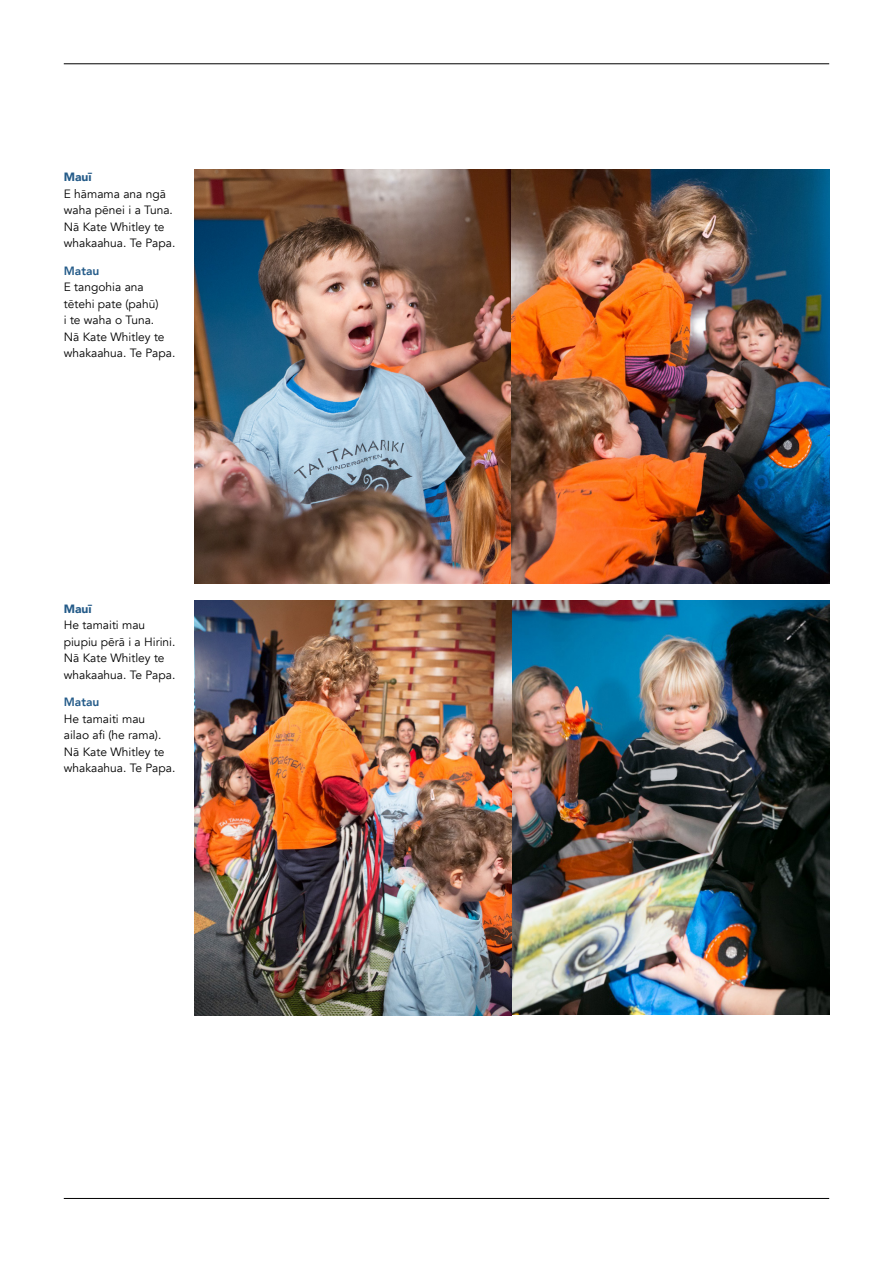
<style>
.page{position:relative;width:893px;height:1263px;background:#fff}
.page>*{position:absolute;margin:0;border:0;box-sizing:border-box;transform-origin:0 0}
.t1{font:12px/16.5px "Avenir";color:#000}
.t2{font:800 12px "Avenir";color:#245b89}
.t3{font:900 12px "Avenir";color:#245b89}
</style>
<div class="page">
<hr style="left:64px;top:63px;width:765px;height:1px;background:#000">
<hr style="left:64px;top:1198px;width:765px;height:1px;background:#000">
<img style="left:194px;top:601px;width:635px;height:414px">
<img style="left:194px;top:169px;width:635px;height:415px">
<p class="t3" style="left:64px;top:167px;width:29px">Mauī</p>
<p class="t1" style="left:64px;top:186px;width:113px">E hāmama ana ngā waha pēnei i a Tuna.<br>Nā Kate Whitley te whakaahua. Te Papa.</p>
<p class="t2" style="left:64px;top:261px;width:37px">Matau</p>
<p class="t1" style="left:64px;top:279px;width:113px">E tangohia ana tētehi pate (pahū)<br>i te waha o Tuna.<br>Nā Kate Whitley te whakaahua. Te Papa.</p>
<p class="t3" style="left:64px;top:598px;width:29px">Mauī</p>
<p class="t1" style="left:64px;top:617px;width:113px">He tamaiti mau piupiu pērā i a Hirini.<br>Nā Kate Whitley te whakaahua. Te Papa.</p>
<p class="t2" style="left:64px;top:692px;width:37px">Matau</p>
<p class="t1" style="left:64px;top:710px;width:113px">He tamaiti mau<br>ailao afi (he rama).<br>Nā Kate Whitley te whakaahua. Te Papa.</p>
</div>
